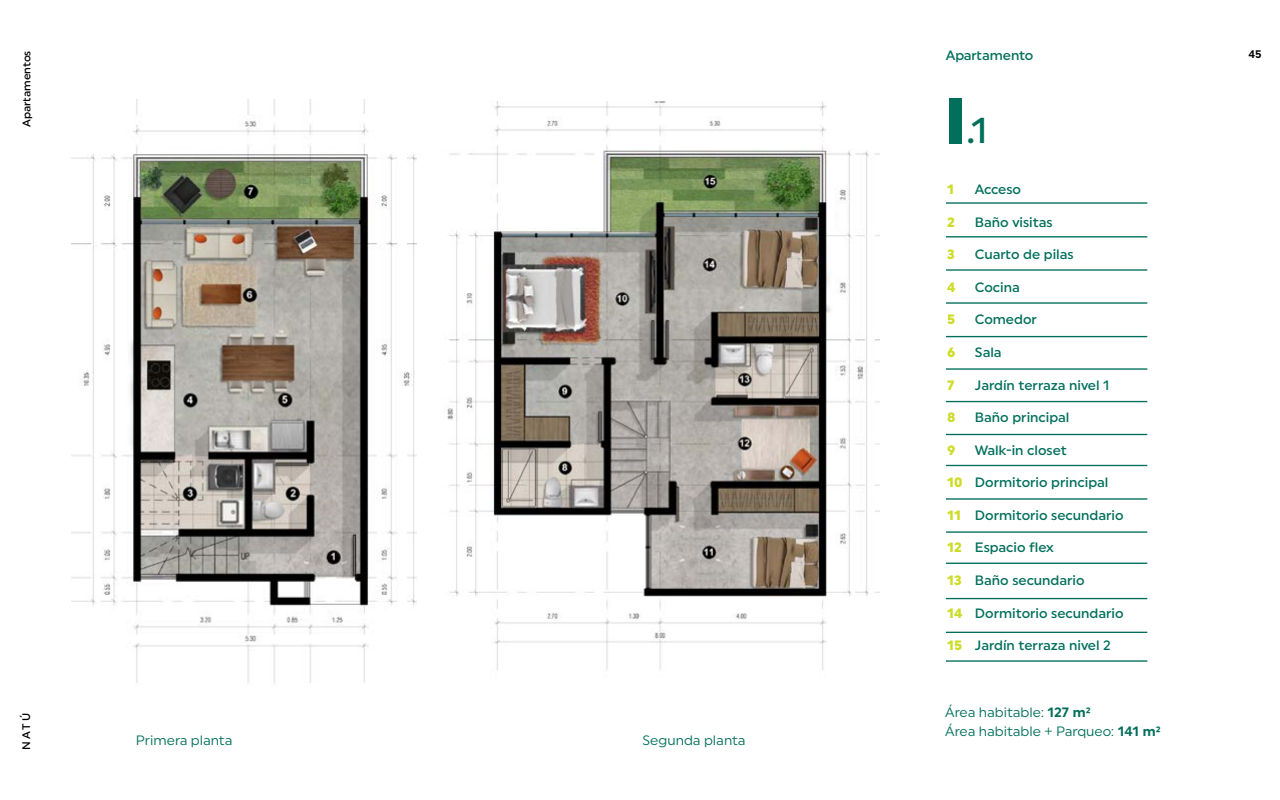
<style>
.page{position:relative;width:1280px;height:800px;background:#fff}
.page>*{position:absolute;margin:0;border:0;box-sizing:border-box;transform-origin:0 0}
.t1{font:500 36px "Uniform";color:#006f5b}
.t2{font:500 13.6px "Uniform";color:#006f5b}
.t3{font:13.6px/19px "Uniform";color:#006f5b}
.t4{font:900 13.6px "Uniform";color:#cddc29}
.t5{font:500 11px "Uniform";color:#000}
.t6{font:700 11px "Uniform";color:#000}
.s1{font-weight:900;font-size:65.2px}
.s2{font-weight:700}
</style>
<div class="page">
<img style="left:71px;top:100px;width:345px;height:583px">
<img style="left:447px;top:102px;width:432px;height:569px">
<hr style="left:946px;top:202px;width:201px;height:2px;background:#006f5b">
<hr style="left:946px;top:236px;width:201px;height:1px;background:#006f5b">
<hr style="left:946px;top:269px;width:201px;height:2px;background:#006f5b">
<hr style="left:946px;top:302px;width:201px;height:2px;background:#006f5b">
<hr style="left:946px;top:336px;width:201px;height:1px;background:#006f5b">
<hr style="left:946px;top:368px;width:201px;height:2px;background:#006f5b">
<hr style="left:946px;top:401px;width:201px;height:1px;background:#006f5b">
<hr style="left:946px;top:434px;width:201px;height:1px;background:#006f5b">
<hr style="left:946px;top:465px;width:201px;height:1px;background:#006f5b">
<hr style="left:946px;top:498px;width:201px;height:2px;background:#006f5b">
<hr style="left:946px;top:531px;width:201px;height:2px;background:#006f5b">
<hr style="left:946px;top:563px;width:201px;height:1px;background:#006f5b">
<hr style="left:946px;top:598px;width:201px;height:1px;background:#006f5b">
<hr style="left:946px;top:632px;width:201px;height:1px;background:#006f5b">
<hr style="left:946px;top:660px;width:201px;height:2px;background:#006f5b">
<p class="t5" style="left:20px;top:127px;width:78px;rotate:-90deg">Apartamentos</p>
<p class="t5" style="left:20px;top:750px;width:38px;rotate:-90deg">NATÚ</p>
<p class="t3" style="left:136px;top:730px;width:98px">Primera planta</p>
<p class="t3" style="left:643px;top:730px;width:105px">Segunda planta</p>
<p class="t2" style="left:946px;top:47px;width:89px">Apartamento</p>
<h1 class="t1" style="left:944px;top:109px;width:45px"><span class="s1">I</span>.1</h1>
<p class="t4" style="left:947px;top:181px;width:8px">1</p>
<p class="t4" style="left:947px;top:214px;width:9px">2</p>
<p class="t4" style="left:947px;top:246px;width:9px">3</p>
<p class="t4" style="left:947px;top:279px;width:10px">4</p>
<p class="t4" style="left:947px;top:311px;width:10px">5</p>
<p class="t4" style="left:947px;top:344px;width:10px">6</p>
<p class="t4" style="left:947px;top:377px;width:9px">7</p>
<p class="t4" style="left:947px;top:409px;width:10px">8</p>
<p class="t4" style="left:947px;top:442px;width:10px">9</p>
<p class="t4" style="left:947px;top:474px;width:17px">10</p>
<p class="t4" style="left:947px;top:507px;width:15px">11</p>
<p class="t4" style="left:947px;top:540px;width:16px">12</p>
<p class="t4" style="left:947px;top:572px;width:16px">13</p>
<p class="t4" style="left:947px;top:605px;width:17px">14</p>
<p class="t4" style="left:947px;top:637px;width:17px">15</p>
<p class="t2" style="left:975px;top:181px;width:48px">Acceso</p>
<p class="t2" style="left:975px;top:214px;width:79px">Baño visitas</p>
<p class="t2" style="left:975px;top:246px;width:100px">Cuarto de pilas</p>
<p class="t2" style="left:975px;top:279px;width:46px">Cocina</p>
<p class="t2" style="left:975px;top:311px;width:64px">Comedor</p>
<p class="t2" style="left:975px;top:344px;width:28px">Sala</p>
<p class="t2" style="left:975px;top:377px;width:136px">Jardín terraza nivel 1</p>
<p class="t2" style="left:975px;top:409px;width:96px">Baño principal</p>
<p class="t2" style="left:975px;top:442px;width:93px">Walk-in closet</p>
<p class="t2" style="left:975px;top:474px;width:135px">Dormitorio principal</p>
<p class="t2" style="left:975px;top:507px;width:150px">Dormitorio secundario</p>
<p class="t2" style="left:975px;top:540px;width:80px">Espacio flex</p>
<p class="t2" style="left:975px;top:572px;width:111px">Baño secundario</p>
<p class="t2" style="left:975px;top:605px;width:150px">Dormitorio secundario</p>
<p class="t2" style="left:975px;top:637px;width:137px">Jardín terraza nivel 2</p>
<p class="t3" style="left:945px;top:703px;width:217px">Área habitable: <span class="s2">127 m²<br></span>Área habitable + Parqueo: <span class="s2">141 m²</span></p>
<p class="t6" style="left:1248px;top:48px;width:15px">45</p>
</div>
